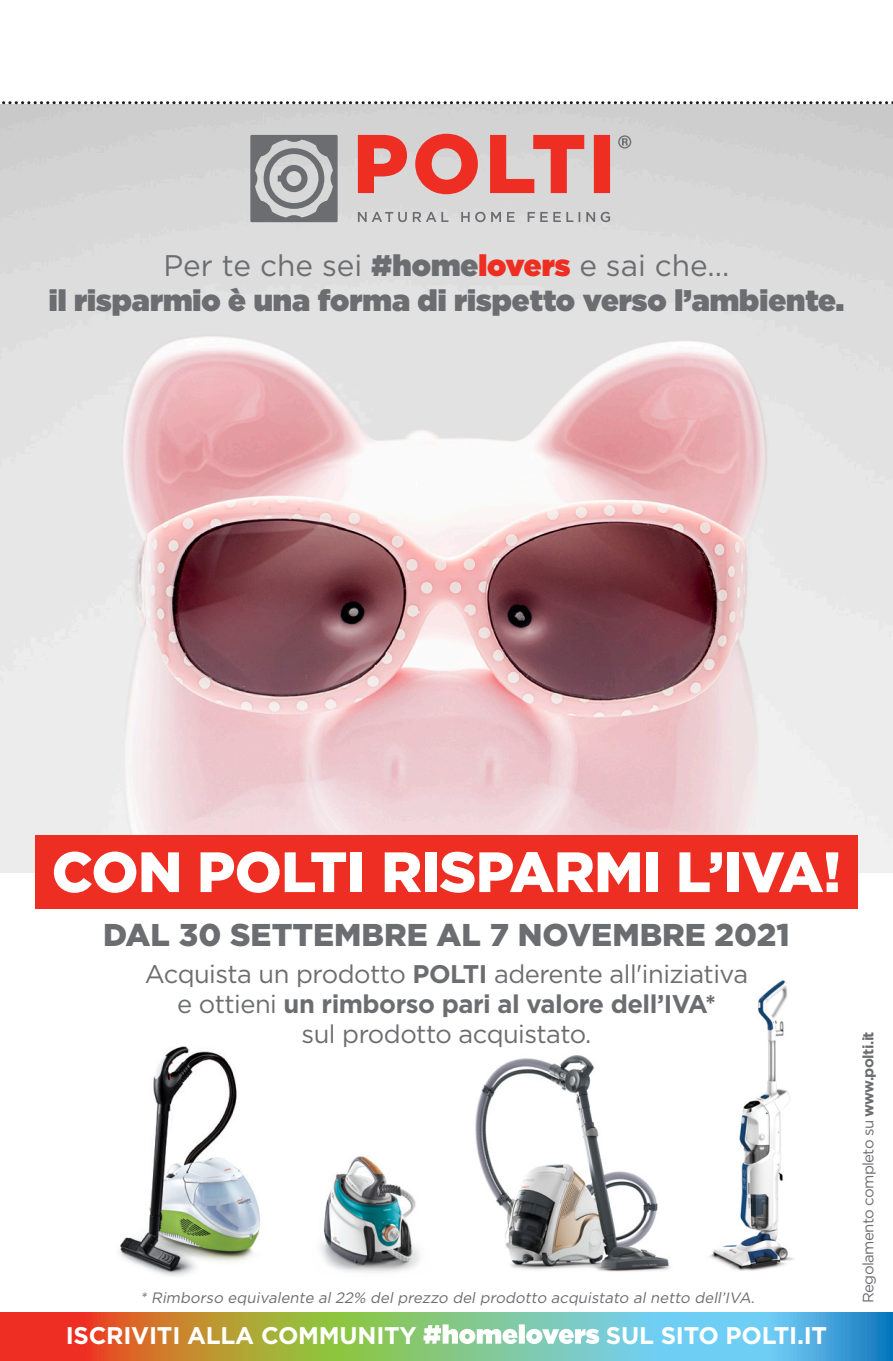
<style>
.page{position:relative;width:893px;height:1361px;background:#fff}
.page>*{position:absolute;margin:0;border:0;box-sizing:border-box;transform-origin:0 0}
.t1{font:900 56.7px "Gotham";letter-spacing:-.01em;color:#fff}
.t2{font:900 31.5px "Gotham";color:#6c6d70}
.t3{font:900 29.7px "Gotham";color:#6c6d70}
.t4{font:29.7px "Gotham";color:#6c6d70}
.t5{font:25.5px "Gotham";letter-spacing:-.02em;color:#6c6d70}
.t6{font:700 25.5px "Gotham";letter-spacing:-.02em;color:#6c6d70}
.t7{font:700 24px "Gotham";letter-spacing:-.01em;color:#fff}
.t8{font:italic 15px "Gotham";color:#6c6d70}
.t9{font:15px "Gotham";letter-spacing:-.04em;color:#6c6d70}
.s1{font-weight:900}
.s2{font-weight:900;color:#ee2e22}
.s3{font-weight:700}
.s4{font-weight:400}
</style>
<div class="page">
<img style="left:320px;top:1156px;width:100px;height:117px">
<img style="left:709px;top:980px;width:85px;height:291px">
<img style="left:475px;top:1055px;width:195px;height:217px">
<img style="left:119px;top:1046px;width:142px;height:230px">
<img style="left:0;top:104px;width:893px;height:768px">
<svg style="left:250px;top:135px;width:88px;height:87px;background:#9a9a9c"></svg>
<svg style="left:618px;top:135px;width:13px;height:13px"></svg>
<svg style="left:358px;top:134px;width:252px;height:60px;background:#e27e77"></svg>
<svg style="left:358px;top:212px;width:252px;height:10px;background:#bbbbbc"></svg>
<svg style="left:2px;top:101px;width:891px;height:3px"></svg>
<div style="left:35px;top:836px;width:823px;height:73px;background:#ee2e22"></div>
<svg style="left:0;top:1312px;width:893px;height:49px;background:#92a182"></svg>
<svg style="left:424px;top:1324px;width:175px;height:20px"></svg>
<p class="t4" style="left:164px;top:246px;width:567px">Per te che sei <span class="s1">#home</span><span class="s2">lovers</span> e sai che...</p>
<p class="t3" style="left:49px;top:279px;width:797px">il risparmio è una forma di rispetto verso l’ambiente.</p>
<p class="t1" style="left:52px;top:833px;width:791px">CON POLTI RISPARMI L’IVA!</p>
<p class="t2" style="left:103px;top:913px;width:688px">DAL 30 SETTEMBRE AL 7 NOVEMBRE 2021</p>
<p class="t5" style="left:145px;top:957px;width:605px">Acquista un prodotto <span class="s3">POLTI</span> aderente all'iniziativa</p>
<p class="t6" style="left:177px;top:987px;width:540px"><span class="s4">e ottieni</span> un rimborso pari al valore dell’IVA*</p>
<p class="t5" style="left:302px;top:1017px;width:291px">sul prodotto acquistato.</p>
<p class="t8" style="left:140px;top:1288px;width:619px">* Rimborso equivalente al 22% del prezzo del prodotto acquistato al netto dell’IVA.</p>
<p class="t7" style="left:66px;top:1319px;width:353px">ISCRIVITI ALLA COMMUNITY</p>
<p class="t7" style="left:606px;top:1319px;width:223px">SUL SITO POLTI.IT</p>
<p class="t9" style="left:858px;top:1303px;width:273px;rotate:-90deg">Regolamento completo su <span class="s3">www.polti.it</span></p>
</div>
